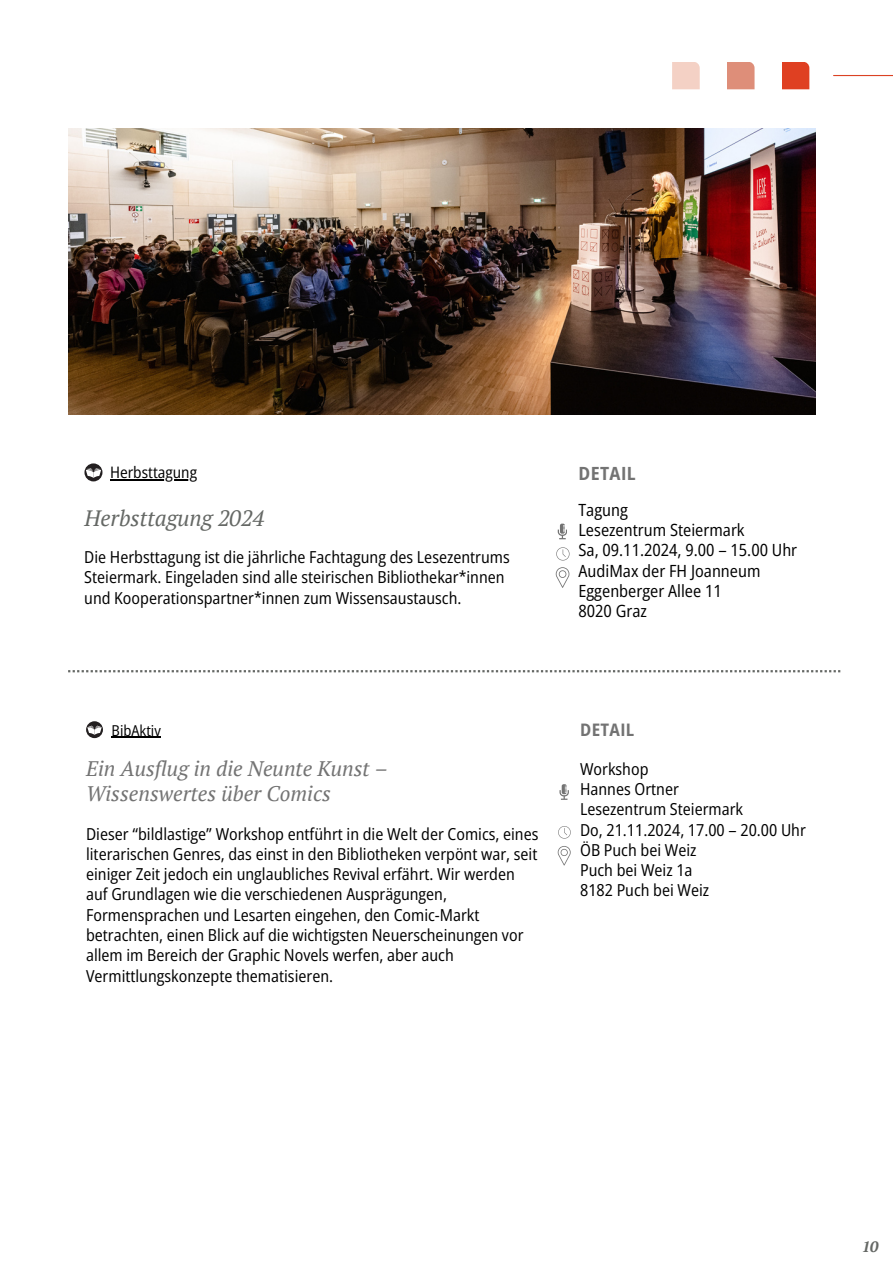
<style>
.page{position:relative;width:893px;height:1264px;background:#fff}
.page>*{position:absolute;margin:0;border:0;box-sizing:border-box;transform-origin:0 0}
.t1{font:italic 22.2px "PT Serif";color:#656865}
.t2{font:italic 21px/24.8px "PT Serif";color:#737373}
.t3{font:700 semi-condensed 18.15px "Open Sans";letter-spacing:.02em;color:#737373}
.t4{font:700 semi-condensed 17.25px "Open Sans";letter-spacing:.02em;color:#737373}
.t5{font:semi-condensed 16.8px/20.2px "Open Sans";color:#000}
.t6{font:semi-condensed 16.5px/20.2px "Open Sans";color:#000}
.t7{font:semi-condensed 15.75px "Open Sans";color:#000}
.t8{font:semi-condensed 15px "Open Sans";color:#000}
.t9{font:italic 700 15px "PT Serif";color:#656865}
</style>
<div class="page">
<hr style="left:833px;top:75px;width:59px;height:1px;background:#db4224">
<svg style="left:782px;top:62px;width:27px;height:27px"></svg>
<svg style="left:727px;top:62px;width:27px;height:27px"></svg>
<svg style="left:672px;top:62px;width:27px;height:27px"></svg>
<svg style="left:84px;top:463px;width:18px;height:18px"></svg>
<svg style="left:555px;top:567px;width:14px;height:20px"></svg>
<svg style="left:556px;top:547px;width:13px;height:13px"></svg>
<hr style="left:110px;top:479px;width:43px;height:1px;background:#000">
<hr style="left:153px;top:479px;width:44px;height:1px;background:#000">
<svg style="left:557px;top:523px;width:9px;height:16px"></svg>
<svg style="left:68px;top:670px;width:772px;height:2px"></svg>
<img style="left:68px;top:129px;width:747px;height:286px">
<svg style="left:86px;top:721px;width:17px;height:17px"></svg>
<hr style="left:112px;top:736px;width:49px;height:1px;background:#000">
<svg style="left:559px;top:784px;width:9px;height:15px"></svg>
<svg style="left:557px;top:846px;width:13px;height:19px"></svg>
<svg style="left:558px;top:826px;width:12px;height:12px"></svg>
<p class="t7" style="left:110px;top:461px;width:88px">Herbsttagung</p>
<h1 class="t1" style="left:84px;top:502px;width:181px">Herbsttagung 2024</h1>
<p class="t6" style="left:84px;top:546px;width:427px">Die Herbsttagung ist die jährliche Fachtagung des Lesezentrums<br>Steiermark. Eingeladen sind alle steirischen Bibliothekar*innen und Kooperationspartner*innen zum Wissensaustausch.</p>
<p class="t3" style="left:578px;top:460px;width:59px">DETAIL</p>
<p class="t5" style="left:578px;top:499px;width:220px">Tagung<br>Lesezentrum Steiermark<br>Sa, 09.11.2024, 9.00 – 15.00 Uhr<br>AudiMax der FH Joanneum<br>Eggenberger Allee 11<br>8020 Graz</p>
<p class="t8" style="left:112px;top:719px;width:51px">BibAktiv</p>
<p class="t4" style="left:580px;top:717px;width:56px">DETAIL</p>
<p class="t6" style="left:580px;top:758px;width:227px">Workshop<br>Hannes Ortner<br>Lesezentrum Steiermark<br>Do, 21.11.2024, 17.00 – 20.00 Uhr<br>ÖB Puch bei Weiz<br>Puch bei Weiz 1a<br>8182 Puch bei Weiz</p>
<p class="t2" style="left:86px;top:755px;width:303px">Ein Ausflug in die Neunte Kunst –<br>Wissenswertes über Comics</p>
<p class="t6" style="left:86px;top:823px;width:454px">Dieser “bildlastige” Workshop entführt in die Welt der Comics, eines literarischen Genres, das einst in den Bibliotheken verpönt war, seit einiger Zeit jedoch ein unglaubliches Revival erfährt. Wir werden auf Grundlagen wie die verschiedenen Ausprägungen, Formensprachen und Lesarten eingehen, den Comic-Markt betrachten, einen Blick auf die wichtigsten Neuerscheinungen vor allem im Bereich der Graphic Novels werfen, aber auch Vermittlungskonzepte thematisieren.</p>
<p class="t9" style="left:861px;top:1236px;width:18px">10</p>
</div>
